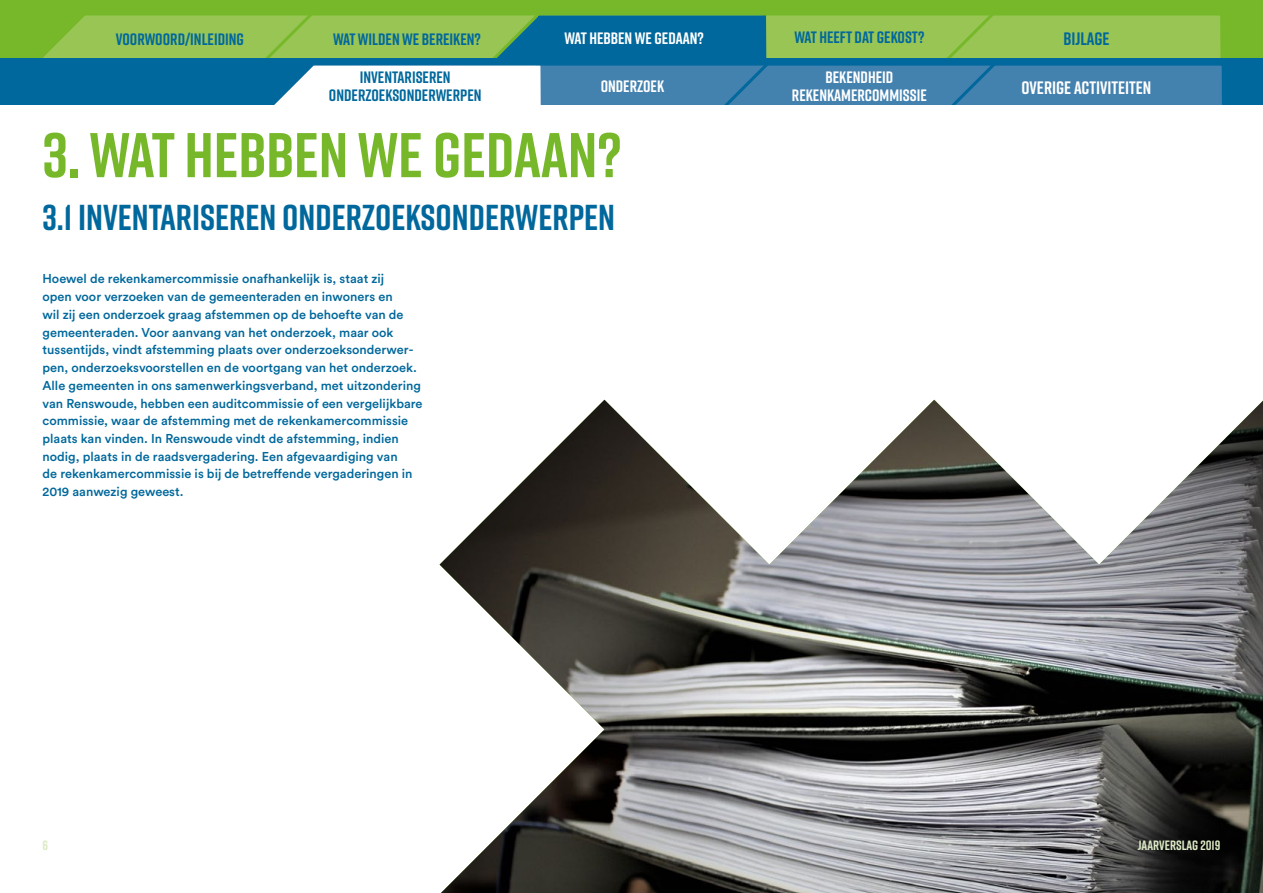
<style>
.page{position:relative;width:1263px;height:893px;background:#fff}
.page>*{position:absolute;margin:0;border:0;box-sizing:border-box;transform-origin:0 0}
.t1{font:700 63px "Rift";color:#76b82a}
.t2{font:700 36px "Rift";color:#00689c}
.t3{font:700 18px "Rift";color:#fff}
.t4{font:700 18px "Rift";color:#00689c}
.t5{font:700 16.5px/18px "Rift";color:#00689c;text-align:center}
.t6{font:700 16.5px/18px "Rift";color:#fff;text-align:center}
.t7{font:700 13.5px "Rift";color:#dceac5}
.lead{font:500 12.75px/17.7px "Circular Std";color:#00689c}
</style>
<div class="page">
<div style="left:0;top:0;width:1263px;height:58px;background:#76b82a"></div>
<div style="left:0;top:58px;width:1263px;height:48px;background:#00689c"></div>
<div style="left:0;top:105px;width:1263px;height:10px;background:#fff"></div>
<svg style="left:43px;top:15px;width:1179px;height:90px"></svg>
<img style="left:440px;top:400px;width:823px;height:493px">
<p class="t5" style="left:116px;top:30px;width:130px">VOORWOORD/INLEIDING</p>
<p class="t5" style="left:333px;top:30px;width:149px">WAT WILDEN WE BEREIKEN?</p>
<p class="t6" style="left:564px;top:29px;width:141px">WAT HEBBEN WE GEDAAN?</p>
<p class="t5" style="left:794px;top:28px;width:131px">WAT HEEFT DAT GEKOST?</p>
<h3 class="t4" style="left:1063px;top:26px;width:48px">BIJLAGE</h3>
<p class="t6" style="left:601px;top:77px;width:65px">ONDERZOEK</p>
<p class="t6" style="left:792px;top:68px;width:136px">BEKENDHEID<br>REKENKAMERCOMMISSIE</p>
<h3 class="t3" style="left:1021px;top:75px;width:131px">OVERIGE ACTIVITEITEN</h3>
<p class="t5" style="left:329px;top:68px;width:154px">INVENTARISEREN<br>ONDERZOEKSONDERWERPEN</p>
<h2 class="t1" style="left:43px;top:110px;width:580px">3. WAT HEBBEN WE GEDAAN?</h2>
<h3 class="t2" style="left:43px;top:192px;width:574px">3.1 INVENTARISEREN ONDERZOEKSONDERWERPEN</h3>
<h4 class="lead" style="left:43px;top:270px;width:382px">Hoewel de rekenkamercommissie onafhankelijk is, staat zij<br>open voor verzoeken van de gemeenteraden en inwoners en<br>wil zij een onderzoek graag afstemmen op de behoefte van de gemeenteraden. Voor aanvang van het onderzoek, maar ook tussentijds, vindt afstemming plaats over onderzoeksonderwer&shy;pen, onderzoeksvoorstellen en de voortgang van het onderzoek.<br>Alle gemeenten in ons samenwerkingsverband, met uitzondering van Renswoude, hebben een auditcommissie of een vergelijkbare commissie, waar de afstemming met de rekenkamercommissie plaats kan vinden. In Renswoude vindt de afstemming, indien nodig, plaats in de raadsvergadering. Een afgevaardiging van<br>de rekenkamercommissie is bij de betreffende vergaderingen in 2019 aanwezig geweest.</h4>
<p class="t7" style="left:43px;top:836px;width:7px">6</p>
<p class="t7" style="left:1138px;top:836px;width:84px">JAARVERSLAG 2019</p>
</div>
